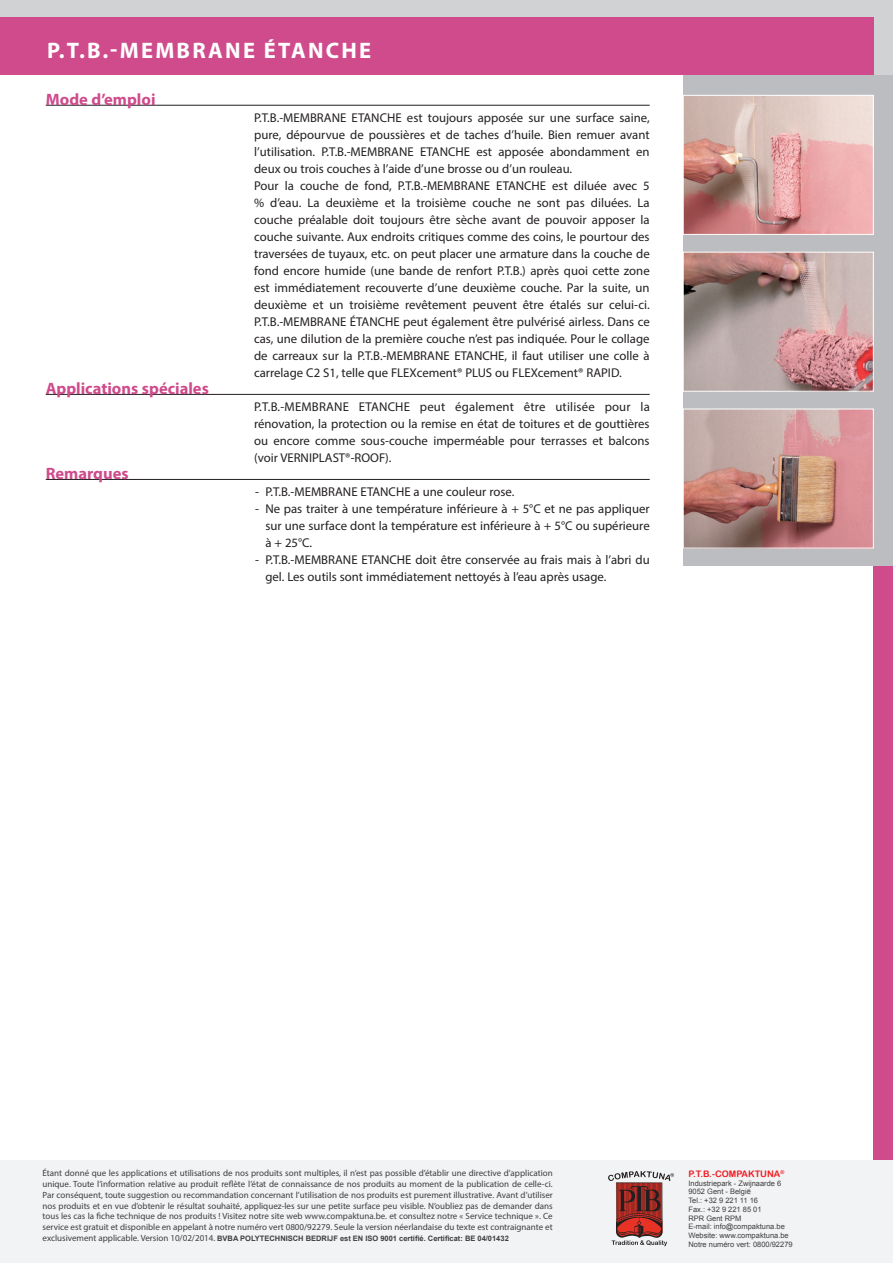
<style>
.page{position:relative;width:893px;height:1263px;background:#fff}
.page>*{position:absolute;margin:0;border:0;box-sizing:border-box;transform-origin:0 0}
.t1{font:700 22.5px "Myriad Pro";letter-spacing:.1em;color:#fff}
.t2{font:700 16.5px "Myriad Pro";color:#cf4b8c}
.t3{font:12.75px/17px "Myriad Pro";color:#231f20}
.t4{font:9px/10.8px "Myriad Pro";color:#3e3e3f;text-align:justify}
.t5{font:9px "Arial Rounded MT Bold";color:#ee1d23}
.t6{font:7.5px/8.7px "Arial";color:#3e3e3f}
.t7{font:700 7.5px "Arial";color:#3e3e3f}
.s1{font-family:"Myriad Pro";font-weight:400;font-size:9px}
</style>
<div class="page">
<hr style="left:46px;top:105px;width:604px;height:1px;background:#231f20">
<hr style="left:46px;top:394px;width:604px;height:1px;background:#231f20">
<hr style="left:46px;top:479px;width:604px;height:1px;background:#231f20">
<div style="left:0;top:0;width:893px;height:75px;background:#d1d2d4"></div>
<div style="left:873px;top:377px;width:20px;height:886px;background:#cf4b8c"></div>
<div style="left:0;top:17px;width:873px;height:58px;background:#cf4b8c"></div>
<div style="left:684px;top:75px;width:209px;height:490px;background:#bcbdc0"></div>
<img style="left:685px;top:97px;width:187px;height:136px">
<div style="left:683px;top:95px;width:191px;height:140px;border:1px solid #fff"></div>
<img style="left:685px;top:411px;width:187px;height:135px">
<div style="left:683px;top:409px;width:191px;height:139px;border:1px solid #fff"></div>
<div style="left:0;top:1161px;width:893px;height:102px;background:#f2f3f4"></div>
<svg style="left:608px;top:1171px;width:66px;height:75px"></svg>
<img style="left:685px;top:254px;width:187px;height:136px">
<div style="left:683px;top:252px;width:191px;height:140px;border:1px solid #fff"></div>
<h1 class="t1" style="left:47px;top:35px;width:326px">P.T.B.-MEMBRANE ÉTANCHE</h1>
<p class="t2" style="left:46px;top:89px;width:111px">Mode d’emploi</p>
<p class="t2" style="left:46px;top:378px;width:165px">Applications spéciales</p>
<p class="t2" style="left:46px;top:463px;width:84px">Remarques</p>
<p class="t3" style="left:254px;top:109px;width:397px">P.T.B.-MEMBRANE ETANCHE est toujours apposée sur une surface saine, pure, dépourvue de poussières et de taches d’huile. Bien remuer avant l’utilisation. P.T.B.-MEMBRANE ETANCHE est apposée abondamment en deux ou trois couches à l’aide d’une brosse ou d’un rouleau.<br>Pour la couche de fond, P.T.B.-MEMBRANE ETANCHE est diluée avec 5 % d’eau. La deuxième et la troisième couche ne sont pas diluées. La couche préalable doit toujours être sèche avant de pouvoir apposer la couche suivante. Aux endroits critiques comme des coins, le pourtour des traversées de tuyaux, etc. on peut placer une armature dans la couche de fond encore humide (une bande de renfort P.T.B.) après quoi cette zone est immédiatement recouverte d’une deuxième couche. Par la suite, un deuxième et un troisième revêtement peuvent être étalés sur celui-ci.<br>P.T.B.-MEMBRANE ÉTANCHE peut également être pulvérisé airless. Dans ce cas, une dilution de la première couche n’est pas indiquée. Pour le collage de carreaux sur la P.T.B.-MEMBRANE ETANCHE, il faut utiliser une colle à carrelage C2 S1, telle que FLEXcement® PLUS ou FLEXcement® RAPID.</p>
<p class="t3" style="left:254px;top:398px;width:397px;text-align:justify">P.T.B.-MEMBRANE ETANCHE peut également être utilisée pour la rénovation, la protection ou la remise en état de toitures et de gouttières ou encore comme sous-couche imperméable pour terrasses et balcons (voir VERNIPLAST®-ROOF).</p>
<p class="t3" style="left:255px;top:483px;width:261px">- P.T.B.-MEMBRANE ETANCHE a une couleur rose.</p>
<p class="t3" style="left:265px;top:500px;width:386px;text-align:justify;text-indent:-10px">- Ne pas traiter à une température inférieure à + 5°C et ne pas appliquer sur une surface dont la température est inférieure à + 5°C ou supérieure à + 25°C.</p>
<p class="t3" style="left:265px;top:551px;width:386px;text-indent:-10px">- P.T.B.-MEMBRANE ETANCHE doit être conservée au frais mais à l’abri du gel. Les outils sont immédiatement nettoyés à l’eau après usage.</p>
<p class="t4" style="left:43px;top:1167px;width:512px">Étant donné que les applications et utilisations de nos produits sont multiples, il n’est pas possible d’établir une directive d’application unique. Toute l’information relative au produit reflète l’état de connaissance de nos produits au moment de la publication de celle-ci.<br>Par conséquent, toute suggestion ou recommandation concernant l’utilisation de nos produits est purement illustrative. Avant d’utiliser nos produits et en vue d’obtenir le résultat souhaité, appliquez-les sur une petite surface peu visible. N’oubliez pas de demander dans tous les cas la fiche technique de nos produits ! Visitez notre site web www.compaktuna.be. et consultez notre « Service technique ». Ce service est gratuit et disponible en appelant à notre numéro vert 0800/92279. Seule la version néerlandaise du texte est contraignante et</p>
<p class="t7" style="left:43px;top:1233px;width:468px"><span class="s1">exclusivement applicable. Version 10/02/2014.</span> BVBA POLYTECHNISCH BEDRIJF est EN ISO 9001 certifié. Certificat: BE 04/01432</p>
<p class="t5" style="left:688px;top:1168px;width:97px">P.T.B.-COMPAKTUNA<sup>®</sup></p>
<p class="t6" style="left:688px;top:1179px;width:106px">Industriepark - Zwijnaarde 6<br>9052 Gent - België<br>Tel.: +32 9 221 11 16<br>Fax.: +32 9 221 85 01<br>RPR Gent RPM<br>E-mail: info@compaktuna.be<br>Website: www.compaktuna.be<br>Notre numéro vert: 0800/92279</p>
</div>
